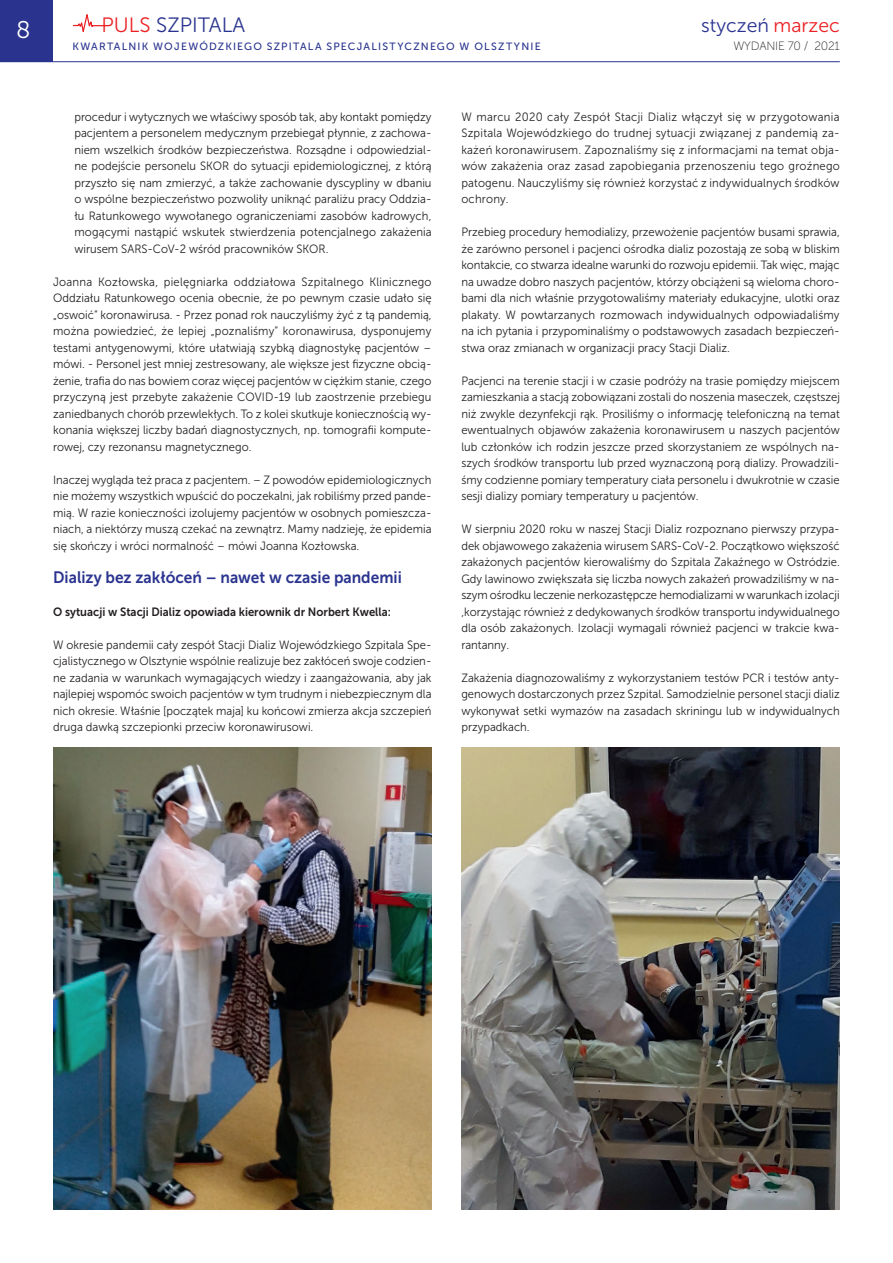
<style>
.page{position:relative;width:893px;height:1263px;background:#fff}
.page>*{position:absolute;margin:0;border:0;box-sizing:border-box;transform-origin:0 0}
.t1{font:24px "Museo Sans 300";color:#fff}
.t2{font:20.7px "Museo Sans 300";color:#2a348f}
.t3{font:19.5px "Museo Sans 300";color:#2a348f}
.t4{font:16.5px "Museo Sans 700";color:#2a348f;scale:.94 1}
.t5{font:12px/16.5px "Museo Sans 300";color:#231f20;text-align:justify;scale:.94 1}
.t6{font:12px "Museo Sans 700";color:#231f20;scale:.94 1}
.t7{font:12px "Museo Sans 100";letter-spacing:-.02em;color:#231f20}
.t8{font:10.5px "Museo Sans 500";letter-spacing:.115em;color:#2a348f}
.s1{color:#ec2125}
</style>
<div class="page">
<div style="left:0;top:0;width:53px;height:62px;background:#2a348f"></div>
<hr style="left:0;top:61px;width:840px;height:1px;background:#2a348f">
<svg style="left:72px;top:14px;width:34px;height:18px"></svg>
<img style="left:53px;top:748px;width:379px;height:461px">
<img style="left:461px;top:748px;width:379px;height:461px">
<h1 class="t1" style="left:16px;top:16px;width:16px">8</h1>
<h2 class="t2" style="left:101px;top:14px;width:145px"><span class="s1">PULS</span> SZPITALA</h2>
<p class="t8" style="left:72px;top:41px;width:470px">KWARTALNIK WOJEWÓDZKIEGO SZPITALA SPECJALISTYCZNEGO W OLSZTYNIE</p>
<h3 class="t3" style="left:701px;top:14px;width:140px">styczeń <span class="s1">marzec</span></h3>
<p class="t7" style="left:733px;top:39px;width:108px">WYDANIE 70 / 2021</p>
<p class="t5" style="left:74px;top:108px;width:382px">procedur i wytycznych we właściwy sposób tak, aby kontakt pomiędzy pacjentem a personelem medycznym przebiegał płynnie, z zachowa&shy;niem wszelkich środków bezpieczeństwa. Rozsądne i odpowiedzial&shy;ne podejście personelu SKOR do sytuacji epidemiologicznej, z którą przyszło się nam zmierzyć, a także zachowanie dyscypliny w dbaniu o wspólne bezpieczeństwo pozwoliły uniknąć paraliżu pracy Oddzia&shy;łu Ratunkowego wywołanego ograniczeniami zasobów kadrowych, mogącymi nastąpić wskutek stwierdzenia potencjalnego zakażenia wirusem SARS-CoV-2 wśród pracowników SKOR.</p>
<p class="t5" style="left:53px;top:273px;width:404px">Joanna Kozłowska, pielęgniarka oddziałowa Szpitalnego Klinicznego Oddziału Ratunkowego ocenia obecnie, że po pewnym czasie udało się „oswoić” koronawirusa. - Przez ponad rok nauczyliśmy żyć z tą pandemią, można powiedzieć, że lepiej „poznaliśmy” koronawirusa, dysponujemy testami antygenowymi, które ułatwiają szybką diagnostykę pacjentów – mówi. - Personel jest mniej zestresowany, ale większe jest fizyczne obcią&shy;żenie, trafia do nas bowiem coraz więcej pacjentów w ciężkim stanie, czego przyczyną jest przebyte zakażenie COVID-19 lub zaostrzenie przebiegu zaniedbanych chorób przewlekłych. To z kolei skutkuje koniecznością wy&shy;konania większej liczby badań diagnostycznych, np. tomografii kompute&shy;rowej, czy rezonansu magnetycznego.</p>
<p class="t5" style="left:53px;top:471px;width:404px">Inaczej wygląda też praca z pacjentem. – Z powodów epidemiologicznych nie możemy wszystkich wpuścić do poczekalni, jak robiliśmy przed pande&shy;mią. W razie konieczności izolujemy pacjentów w osobnych pomieszcza&shy;niach, a niektórzy muszą czekać na zewnątrz. Mamy nadzieję, że epidemia się skończy i wróci normalność – mówi Joanna Kozłowska.</p>
<h3 class="t4" style="left:53px;top:568px;width:372px">Dializy bez zakłóceń – nawet w czasie pandemii</h3>
<p class="t6" style="left:53px;top:605px;width:361px">O sytuacji w Stacji Dializ opowiada kierownik dr Norbert Kwella:</p>
<p class="t5" style="left:53px;top:636px;width:404px">W okresie pandemii cały zespół Stacji Dializ Wojewódzkiego Szpitala Spe&shy;cjalistycznego w Olsztynie wspólnie realizuje bez zakłóceń swoje codzien&shy;ne zadania w warunkach wymagających wiedzy i zaangażowania, aby jak najlepiej wspomóc swoich pacjentów w tym trudnym i niebezpiecznym dla nich okresie. Właśnie [początek maja] ku końcowi zmierza akcja szczepień druga dawką szczepionki przeciw koronawirusowi.</p>
<p class="t5" style="left:461px;top:108px;width:404px">W marcu 2020 cały Zespół Stacji Dializ włączył się w przygotowania Szpitala Wojewódzkiego do trudnej sytuacji związanej z pandemią za&shy;każeń koronawirusem. Zapoznaliśmy się z informacjami na temat obja&shy;wów zakażenia oraz zasad zapobiegania przenoszeniu tego groźnego patogenu. Nauczyliśmy się również korzystać z indywidualnych środków ochrony.</p>
<p class="t5" style="left:461px;top:224px;width:404px">Przebieg procedury hemodializy, przewożenie pacjentów busami sprawia, że zarówno personel i pacjenci ośrodka dializ pozostają ze sobą w bliskim kontakcie, co stwarza idealne warunki do rozwoju epidemii. Tak więc, mając na uwadze dobro naszych pacjentów, którzy obciążeni są wieloma choro&shy;bami dla nich właśnie przygotowaliśmy materiały edukacyjne, ulotki oraz plakaty. W powtarzanych rozmowach indywidualnych odpowiadaliśmy na ich pytania i przypominaliśmy o podstawowych zasadach bezpieczeń&shy;stwa oraz zmianach w organizacji pracy Stacji Dializ.</p>
<p class="t5" style="left:461px;top:372px;width:404px">Pacjenci na terenie stacji i w czasie podróży na trasie pomiędzy miejscem zamieszkania a stacją zobowiązani zostali do noszenia maseczek, częstszej niż zwykle dezynfekcji rąk. Prosiliśmy o informację telefoniczną na temat ewentualnych objawów zakażenia koronawirusem u naszych pacjentów lub członków ich rodzin jeszcze przed skorzystaniem ze wspólnych na&shy;szych środków transportu lub przed wyznaczoną porą dializy. Prowadzili&shy;śmy codzienne pomiary temperatury ciała personelu i dwukrotnie w czasie sesji dializy pomiary temperatury u pacjentów.</p>
<p class="t5" style="left:461px;top:521px;width:404px">W sierpniu 2020 roku w naszej Stacji Dializ rozpoznano pierwszy przypa&shy;dek objawowego zakażenia wirusem SARS-CoV-2. Początkowo większość zakażonych pacjentów kierowaliśmy do Szpitala Zakaźnego w Ostródzie.<br>Gdy lawinowo zwiększała się liczba nowych zakażeń prowadziliśmy w na&shy;szym ośrodku leczenie nerkozastępcze hemodializami w warunkach izolacji ,korzystając również z dedykowanych środków transportu indywidualnego dla osób zakażonych. Izolacji wymagali również pacjenci w trakcie kwa&shy;rantanny.</p>
<p class="t5" style="left:461px;top:669px;width:404px">Zakażenia diagnozowaliśmy z wykorzystaniem testów PCR i testów anty&shy;genowych dostarczonych przez Szpital. Samodzielnie personel stacji dializ wykonywał setki wymazów na zasadach skriningu lub w indywidualnych przypadkach.</p>
</div>
